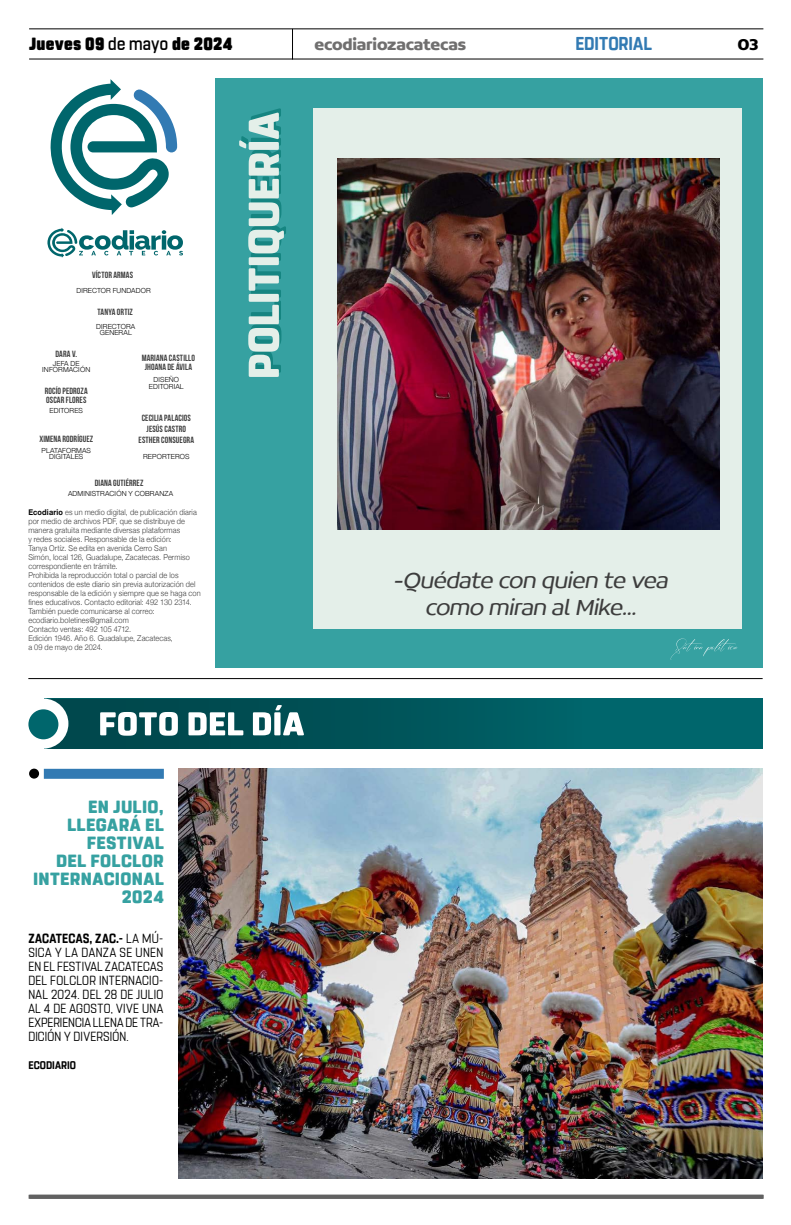
<style>
.page{position:relative;width:791px;height:1225px;background:#fff}
.page>*{position:absolute;margin:0;border:0;box-sizing:border-box;transform-origin:0 0}
.t1{font:italic 300 24px/27px "Concord";color:#3d3d3d;text-align:center}
.t2{font:700 18.6px "Rohn Rounded";color:#327ab3;scale:.91 1}
.t3{font:800 17.6px/18px "Rohn Rounded";letter-spacing:.02em;color:#36a1a1;text-align:right}
.t4{font:900 17.6px "Rohn Rounded";letter-spacing:.015em;color:#000;scale:.91 1}
.t5{font:700 16.9px "Concord";letter-spacing:-.01em;color:#706f6f}
.t6{font:700 16.9px "Concord";color:#000}
.t7{font:13.2px/14px "Rohn Rounded";letter-spacing:.015em;color:#000;text-align:justify;scale:.87 1}
.t8{font:700 11px "Rohn Rounded";letter-spacing:.005em;color:#000;scale:.91 1}
.t9{font:9px/11.2px "Bebas Neue";letter-spacing:.015em;color:#3d3d3d;text-align:center}
.t10{font:300 8px/9px "Helvetica Neue";letter-spacing:.015em;color:#3d3d3d;scale:.92 1}
.t11{font:300 7px/6px "Helvetica Neue";letter-spacing:.02em;color:#000;text-align:center}
.s1{font-weight:500}
.s2{font-weight:700;color:#000}
.s3{font-weight:700}
</style>
<div class="page">
<div style="left:44px;top:698px;width:719px;height:50px;background:#00666c"></div>
<hr style="left:29px;top:28px;width:734px;height:1px;background:#000">
<hr style="left:29px;top:59px;width:734px;height:1px;background:#000">
<hr style="left:292px;top:29px;width:1px;height:31px;background:#000">
<div style="left:215px;top:78px;width:548px;height:589px;background:#36a1a1"></div>
<div style="left:314px;top:108px;width:428px;height:520px;background:#e4efe9"></div>
<img style="left:338px;top:158px;width:382px;height:371px">
<hr style="left:28px;top:678px;width:735px;height:1px;background:#000">
<svg style="left:670px;top:638px;width:67px;height:22px"></svg>
<svg style="left:239px;top:108px;width:47px;height:269px"></svg>
<svg style="left:44px;top:698px;width:538px;height:51px"></svg>
<div style="left:18px;top:698px;width:50px;height:50px;background:#fff;border-radius:50%"></div>
<div style="left:28px;top:709px;width:30px;height:30px;background:#00666c;border-radius:50%"></div>
<svg style="left:47px;top:228px;width:136px;height:30px"></svg>
<svg style="left:50px;top:79px;width:127px;height:136px"></svg>
<svg style="left:29px;top:1194px;width:735px;height:4px;background:#777"></svg>
<div style="left:44px;top:769px;width:120px;height:10px;background:#327ab3"></div>
<div style="left:29px;top:768px;width:10px;height:10px;background:#000;border-radius:50%"></div>
<img style="left:178px;top:768px;width:585px;height:410px">
<h3 class="t4" style="left:29px;top:33px;width:225px">Jueves 09 <span class="s1">de mayo</span> de 2024</h3>
<h3 class="t5" style="left:314px;top:34px;width:153px">ecodiariozacatecas</h3>
<h2 class="t2" style="left:575px;top:32px;width:86px">EDITORIAL</h2>
<h3 class="t6" style="left:737px;top:34px;width:23px">03</h3>
<p class="t9" style="left:92px;top:269px;width:43px">VÍCTOR ARMAS</p>
<p class="t9" style="left:98px;top:307px;width:37px">TANYA ORTIZ</p>
<p class="t11" style="left:77px;top:287px;width:76px">DIRECTOR FUNDADOR</p>
<p class="t11" style="left:96px;top:323px;width:41px">DIRECTORA<br>GENERAL</p>
<p class="t9" style="left:55px;top:348px;width:23px">DARA V.</p>
<p class="t11" style="left:42px;top:360px;width:49px">JEFA DE<br>INFORMACIÓN</p>
<p class="t9" style="left:45px;top:386px;width:44px;line-height:9.6px;text-align:left">ROCÍO PEDROZA<br>OSCAR FLORES</p>
<p class="t9" style="left:39px;top:433px;width:55px">XIMENA RODRÍGUEZ</p>
<p class="t11" style="left:50px;top:407px;width:35px">EDITORES</p>
<p class="t11" style="left:42px;top:446px;width:51px;line-height:6.6px">PLATAFORMAS<br>DIGITALES</p>
<p class="t9" style="left:142px;top:353px;width:55px;line-height:9.6px">MARIANA CASTILLO<br>JHOANA DE ÁVILA</p>
<p class="t11" style="left:149px;top:376px;width:36px;line-height:6.6px">DISEÑO<br>EDITORIAL</p>
<p class="t9" style="left:139px;top:412px;width:57px">CECILIA PALACIOS<br>JESÚS CASTRO<br>ESTHER CONSUEGRA</p>
<p class="t11" style="left:143px;top:453px;width:48px">REPORTEROS</p>
<p class="t9" style="left:95px;top:477px;width:50px">DIANA GUTIÉRREZ</p>
<p class="t11" style="left:68px;top:490px;width:107px">ADMINISTRACIÓN Y COBRANZA</p>
<p class="t10" style="left:28px;top:506px;width:189px"><span class="s2">Ecodiario</span> es un medio digital, de publicación diaria por medio de archivos PDF, que se distribuye de manera gratuita mediante diversas plataformas<br>y redes sociales. Responsable de la edición:<br>Tanya Ortíz. Se edita en avenida Cerro San<br>Simón, local 126, Guadalupe, Zacatecas. Permiso correspondiente en trámite.<br>Prohibida la reproducción total o parcial de los contenidos de este diario sin previa autorización del responsable de la edición y siempre que se haga con fines educativos. Contacto editorial: 492 130 2314.<br>También puede comunicarse al correo: ecodiario.boletines@gmail.com<br>Contacto ventas: 492 105 4712.<br>Edición 1946. Año 6. Guadalupe, Zacatecas,<br>a 09 de mayo de 2024.</p>
<h3 class="t3" style="left:33px;top:797px;width:132px">EN JULIO,<br>LLEGARÁ EL<br>FESTIVAL<br>DEL FOLCLOR<br>INTERNACIONAL<br>2024</h3>
<h3 class="t7" style="left:28px;top:931px;width:157px"><span class="s3">ZACATECAS, ZAC.-</span> LA MÚ-SICA Y LA DANZA SE UNEN EN EL FESTIVAL ZACATECAS DEL FOLCLOR INTERNACIO-NAL 2024. DEL 28 DE JULIO AL 4 DE AGOSTO, VIVE UNA EXPERIENCIA LLENA DE TRA-DICIÓN Y DIVERSIÓN.</h3>
<h3 class="t8" style="left:28px;top:1058px;width:54px">ECODIARIO</h3>
<h1 class="t1" style="left:394px;top:566px;width:280px">-Quédate con quien te vea como miran alMike...</h1>
</div>
